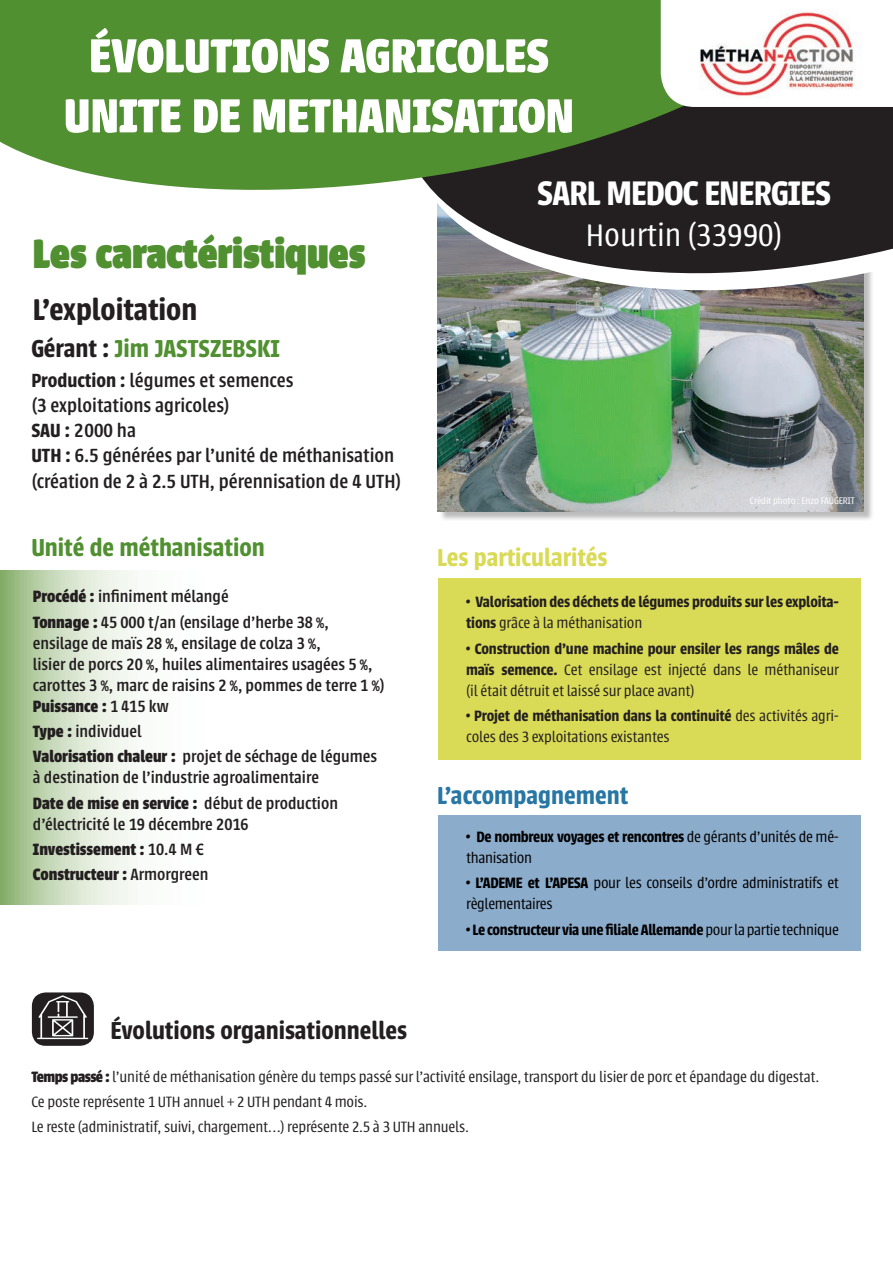
<style>
.page{position:relative;width:893px;height:1263px;background:#fff}
.page>*{position:absolute;margin:0;border:0;box-sizing:border-box;transform-origin:0 0}
.t1{font:700 52.5px/60px "Urbana";color:#fff;text-align:center}
.t2{font:900 45px "Urbana";color:#509030}
.t3{font:600 37.5px "Urbana";letter-spacing:-.02em;color:#fff}
.t4{font:300 34.5px "Urbana";color:#fff}
.t5{font:600 33px "Urbana";color:#231f20}
.t6{font:600 27px "Urbana";color:#509030}
.t7{font:600 27px "Urbana";color:#231f20}
.t8{font:600 27px "Urbana";color:#d9da55}
.t9{font:600 27px "Urbana";color:#2776a3}
.t10{font:500 21px/25.2px "Urbana";color:#231f20}
.t11{font:500 18px/21px "Urbana";color:#231f20}
.t12{font:700 18px "Urbana";color:#231f20}
.t13{font:300 16.5px/21px "Urbana";letter-spacing:-.01em;color:#231f20;text-align:justify}
.t14{font:300 16.5px/21px "Urbana";letter-spacing:-.02em;color:#000001}
.t15{font:600 16.5px/21px "Urbana";letter-spacing:-.01em;color:#231f20}
.t16{font:600 16.5px "Urbana";letter-spacing:-.02em;color:#000001}
.t17{font:300 10.5px "Urbana";letter-spacing:-.01em;color:#fff}
.s1{color:#231f20}
.s2{font-weight:600}
.s3{font-weight:700}
.s4{font-weight:500}
.s5{font-weight:300}
</style>
<div class="page">
<div style="left:439px;top:204px;width:435px;height:318px;background:#231f20;opacity:.3"></div>
<img style="left:438px;top:320px;width:426px;height:191px">
<img style="left:437px;top:303px;width:437px;height:17px">
<svg style="left:437px;top:107px;width:456px;height:196px;fill:#231f20"></svg>
<svg style="left:0;top:0;width:850px;height:213px;background:#56823f"></svg>
<svg style="left:661px;top:0;width:189px;height:107px"></svg>
<svg style="left:0;top:571px;width:136px;height:333px;background:#ccddc0"></svg>
<div style="left:438px;top:578px;width:423px;height:182px;background:#d9da55"></div>
<div style="left:438px;top:815px;width:423px;height:135px;background:#8caccb"></div>
<div style="left:32px;top:992px;width:62px;height:54px;background:#231f20;border-radius:14px"></div>
<svg style="left:37px;top:995px;width:51px;height:44px"></svg>
<img style="left:688px;top:10px;width:167px;height:89px">
<p class="t1" style="left:64px;top:26px;width:512px">ÉVOLUTIONS AGRICOLES<br>UNITE DE METHANISATION</p>
<p class="t2" style="left:33px;top:228px;width:334px">Les caractéristiques</p>
<p class="t5" style="left:33px;top:291px;width:166px">L’exploitation</p>
<p class="t6" style="left:31px;top:334px;width:250px"><span class="s1">Gérant :</span> Jim JASTSZEBSKI</p>
<p class="t10" style="left:31px;top:368px;width:264px"><span class="s2">Production :</span> légumes et semences (3 exploitations agricoles)</p>
<p class="t10" style="left:31px;top:418px;width:106px"><span class="s2">SAU :</span> 2000 ha</p>
<p class="t10" style="left:31px;top:443px;width:372px"><span class="s2">UTH :</span> 6.5 générées par l’unité de méthanisation (création de 2 à 2.5 UTH, pérennisation de 4 UTH)</p>
<p class="t6" style="left:31px;top:532px;width:235px">Unité de méthanisation</p>
<p class="t11" style="left:33px;top:586px;width:197px"><span class="s3">Procédé :</span> infiniment mélangé</p>
<p class="t11" style="left:33px;top:612px;width:354px"><span class="s3">Tonnage :</span> 45 000 t/an (ensilage d’herbe 38 %, ensilage de maïs 28 %, ensilage de colza 3 %,<br>lisier de porcs 20 %, huiles alimentaires usagées 5 %, carottes 3 %, marc de raisins 2 %, pommes de terre 1 %)</p>
<p class="t12" style="left:33px;top:696px;width:137px">Puissance : <span class="s4">1 415 kw</span></p>
<p class="t11" style="left:33px;top:721px;width:110px"><span class="s3">Type :</span> individuel</p>
<p class="t11" style="left:33px;top:746px;width:346px"><span class="s3">Valorisation chaleur :</span> projet de séchage de légumes à destination de l’industrie agroalimentaire</p>
<p class="t11" style="left:33px;top:792px;width:307px"><span class="s3">Date de mise en service :</span> début de production d’électricité le 19 décembre 2016</p>
<p class="t12" style="left:33px;top:839px;width:172px">Investissement : <span class="s4">10.4 M €</span></p>
<p class="t12" style="left:33px;top:864px;width:177px">Constructeur : <span class="s4">Armorgreen</span></p>
<p class="t3" style="left:537px;top:172px;width:295px">SARL MEDOC ENERGIES</p>
<p class="t4" style="left:586px;top:216px;width:198px">Hourtin (33990)</p>
<p class="t8" style="left:437px;top:542px;width:172px">Les particularités</p>
<p class="t17" style="left:750px;top:495px;width:107px">Crédit photo : Enzo FAUGERIT</p>
<p class="t15" style="left:466px;top:592px;width:374px"><span class="s5">•</span> Valorisation des déchets de légumes produits sur les exploita&shy;tions <span class="s5">grâce à la méthanisation</span></p>
<p class="t13" style="left:466px;top:638px;width:374px">• <span class="s2">Construction d’une machine pour ensiler les rangs mâles de maïs semence.</span> Cet ensilage est injecté dans le méthaniseur (il était détruit et laissé sur place avant)</p>
<p class="t13" style="left:466px;top:705px;width:374px">• <span class="s2">Projet de méthanisation dans la continuité</span> des activités agri&shy;coles des 3 exploitations existantes</p>
<p class="t9" style="left:437px;top:780px;width:193px">L’accompagnement</p>
<p class="t14" style="left:466px;top:826px;width:374px">• <span class="s2">De nombreux voyages et rencontres</span> de gérants d’unités de mé&shy;thanisation</p>
<p class="t14" style="left:466px;top:873px;width:374px">• <span class="s2">L’ADEME et L’APESA</span> pour les conseils d’ordre administratifs et règlementaires</p>
<p class="t16" style="left:466px;top:920px;width:374px"><span class="s5">•</span> Le constructeur via une filiale Allemande <span class="s5">pour la partie technique</span></p>
<p class="t7" style="left:111px;top:1016px;width:298px">Évolutions organisationnelles</p>
<p class="t13" style="left:31px;top:1066px;width:789px"><span class="s3">Temps passé :</span> l’unité de méthanisation génère du temps passé sur l’activité ensilage, transport du lisier de porc et épandage du digestat.</p>
<p class="t13" style="left:31px;top:1091px;width:338px">Ce poste représente 1 UTH annuel + 2 UTH pendant 4 mois.</p>
<p class="t13" style="left:31px;top:1116px;width:439px">Le reste (administratif, suivi, chargement…) représente 2.5 à 3 UTH annuels.</p>
</div>
